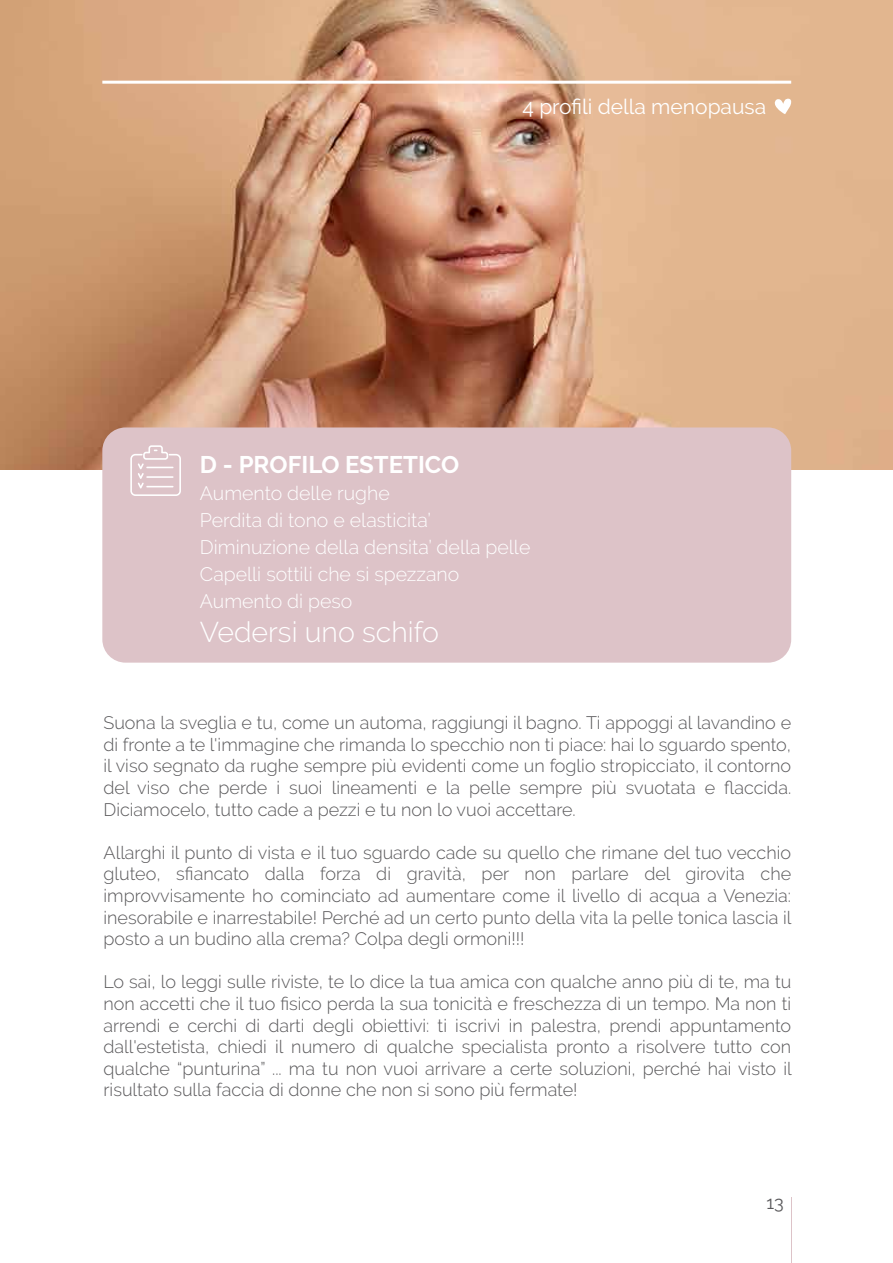
<style>
.page{position:relative;width:893px;height:1263px;background:#fff}
.page>*{position:absolute;margin:0;border:0;box-sizing:border-box;transform-origin:0 0}
.t1{font:300 28.5px "Raleway";color:#fff}
.t2{font:700 24px "Raleway";color:#fff}
.t3{font:21px "Raleway";color:#fff}
.t4{font:300 19.5px/27px "Raleway";color:#fff}
.t5{font:300 18px/21.6px "Raleway";color:#59585a;text-align:justify}
.t6{font:18px "Raleway";color:#59585a}
</style>
<div class="page">
<img style="left:0;top:0;width:893px;height:469px">
<div style="left:102px;top:427px;width:689px;height:236px;background:#ddc3c8;border-radius:23px"></div>
<hr style="left:102px;top:81px;width:689px;height:3px;background:#fff">
<svg style="left:130px;top:445px;width:51px;height:51px"></svg>
<svg style="left:771px;top:98px;width:21px;height:16px"></svg>
<hr style="left:791px;top:1197px;width:1px;height:66px;background:#ddc3c8">
<p class="t3" style="left:522px;top:94px;width:245px">4 profili della menopausa</p>
<h2 class="t2" style="left:200px;top:450px;width:261px">D - PROFILO ESTETICO</h2>
<p class="t4" style="left:200px;top:479px;width:332px">Aumento delle rughe<br>Perdita di tono e elasticita’<br>Diminuzione della densita’ della pelle<br>Capelli sottili che si spezzano<br>Aumento di peso</p>
<h1 class="t1" style="left:200px;top:615px;width:241px">Vedersi uno schifo</h1>
<p class="t5" style="left:104px;top:712px;width:689px">Suona la sveglia e tu, come un automa, raggiungi il bagno. Ti appoggi al lavandino e di fronte a te l'immagine che rimanda lo specchio non ti piace: hai lo sguardo spento, il viso segnato da rughe sempre più evidenti come un foglio stropicciato, il contorno del viso che perde i suoi lineamenti e la pelle sempre più svuotata e flaccida.<br>Diciamocelo, tutto cade a pezzi e tu non lo vuoi accettare.</p>
<p class="t5" style="left:104px;top:841px;width:689px">Allarghi il punto di vista e il tuo sguardo cade su quello che rimane del tuo vecchio gluteo, sfiancato dalla forza di gravità, per non parlare del girovita che improvvisamente ho cominciato ad aumentare come il livello di acqua a Venezia: inesorabile e inarrestabile! Perché ad un certo punto della vita la pelle tonica lascia il posto a un budino alla crema? Colpa degli ormoni!!!</p>
<p class="t5" style="left:104px;top:971px;width:690px">Lo sai, lo leggi sulle riviste, te lo dice la tua amica con qualche anno più di te, ma tu non accetti che il tuo fisico perda la sua tonicità e freschezza di un tempo. Ma non ti arrendi e cerchi di darti degli obiettivi: ti iscrivi in palestra, prendi appuntamento dall'estetista, chiedi il numero di qualche specialista pronto a risolvere tutto con qualche “punturina” ... ma tu non vuoi arrivare a certe soluzioni, perché hai visto il risultato sulla faccia di donne che non si sono più fermate!</p>
<p class="t6" style="left:766px;top:1192px;width:19px">13</p>
</div>
